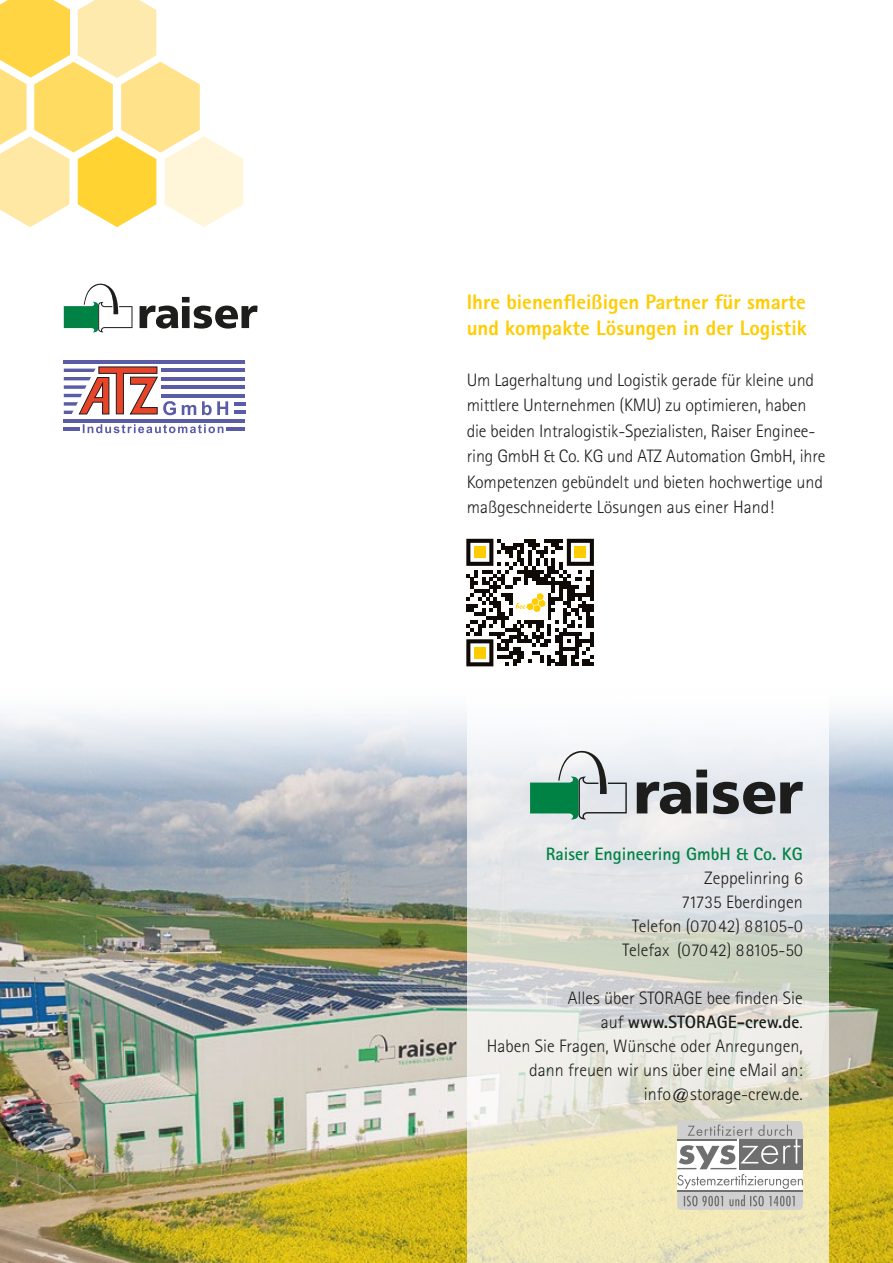
<style>
.page{position:relative;width:893px;height:1263px;background:#fff}
.page>*{position:absolute;margin:0;border:0;box-sizing:border-box;transform-origin:0 0}
.Fliesstext_Titel{font:800 21px/25.5px "Rotis Sans Serif Std";color:#fc0}
.t1{font:300 18px/25.5px "Rotis Sans Serif Std";letter-spacing:-.01em;color:#1d1d1b;text-align:right}
.t2{font:700 18px "Rotis Sans Serif Std";color:#008244}
.s1{font-weight:700}
.s2{color:#000}
</style>
<div class="page">
<svg style="left:0;top:0;width:243px;height:227px"></svg>
<img style="left:0;top:712px;width:893px;height:551px">
<svg style="left:467px;top:666px;width:361px;height:597px"></svg>
<div style="left:677px;top:1121px;width:126px;height:89px;background:#d0d0d0;border-radius:4px"></div>
<hr style="left:677px;top:1190px;width:126px;height:2px;background:#706f6f">
<svg style="left:684px;top:1195px;width:111px;height:11px"></svg>
<svg style="left:677px;top:1124px;width:126px;height:65px"></svg>
<svg style="left:637px;top:770px;width:70px;height:44px;background:#808385"></svg>
<svg style="left:713px;top:782px;width:90px;height:32px;background:#6e7071"></svg>
<svg style="left:530px;top:750px;width:97px;height:70px"></svg>
<hr style="left:64px;top:360px;width:181px;height:4px;background:#5a5ca6">
<hr style="left:161px;top:369px;width:84px;height:3px;background:#5a5ca6">
<hr style="left:161px;top:377px;width:84px;height:3px;background:#5a5ca6">
<hr style="left:161px;top:385px;width:84px;height:4px;background:#5a5ca6">
<hr style="left:161px;top:394px;width:84px;height:3px;background:#5a5ca6">
<hr style="left:234px;top:402px;width:11px;height:4px;background:#5a5ca6">
<svg style="left:234px;top:411px;width:11px;height:3px"></svg>
<hr style="left:64px;top:419px;width:181px;height:3px;background:#5a5ca6">
<hr style="left:226px;top:427px;width:19px;height:4px;background:#5a5ca6">
<hr style="left:64px;top:427px;width:16px;height:4px;background:#5a5ca6">
<svg style="left:64px;top:366px;width:164px;height:49px"></svg>
<svg style="left:83px;top:424px;width:140px;height:9px"></svg>
<svg style="left:140px;top:297px;width:118px;height:32px"></svg>
<svg style="left:64px;top:283px;width:68px;height:50px"></svg>
<svg style="left:466px;top:539px;width:128px;height:127px"></svg>
<p class="Fliesstext_Titel" style="left:467px;top:289px;width:342px">Ihre bienenfleißigen Partner für smarte und kompakte Lösungen in der Logistik</p>
<p class="t1" style="left:467px;top:367px;width:360px;text-align:left">Um Lagerhaltung und Logistik gerade für kleine und mittlere Unternehmen (KMU) zu optimieren, haben die beiden Intralogistik-Spezialisten, Raiser Enginee&shy;ring GmbH &amp; Co. KG und ATZ Automation GmbH, ihre Kompetenzen gebündelt und bieten hochwertige und maßgeschneiderte Lösungen aus einer Hand!</p>
<p class="t2" style="left:546px;top:842px;width:258px">Raiser Engineering GmbH &amp; Co. KG</p>
<p class="t1" style="left:704px;top:865px;width:100px">Zeppelinring 6</p>
<p class="t1" style="left:682px;top:889px;width:123px">71735 Eberdingen</p>
<p class="t1" style="left:632px;top:913px;width:172px">Telefon (07042) 88105-0</p>
<p class="t1" style="left:623px;top:937px;width:182px">Telefax (07042) 88105-50</p>
<p class="t1" style="left:568px;top:985px;width:237px">Alles über STORAGE bee finden Sie</p>
<p class="t1" style="left:487px;top:1009px;width:317px;line-height:24px">auf <span class="s1">www.STORAGE-crew.de</span><span class="s2">.<br></span>Haben Sie Fragen, Wünsche oder Anregungen, dann freuen wir uns über eine eMail an: info@storage-crew.de.</p>
</div>
